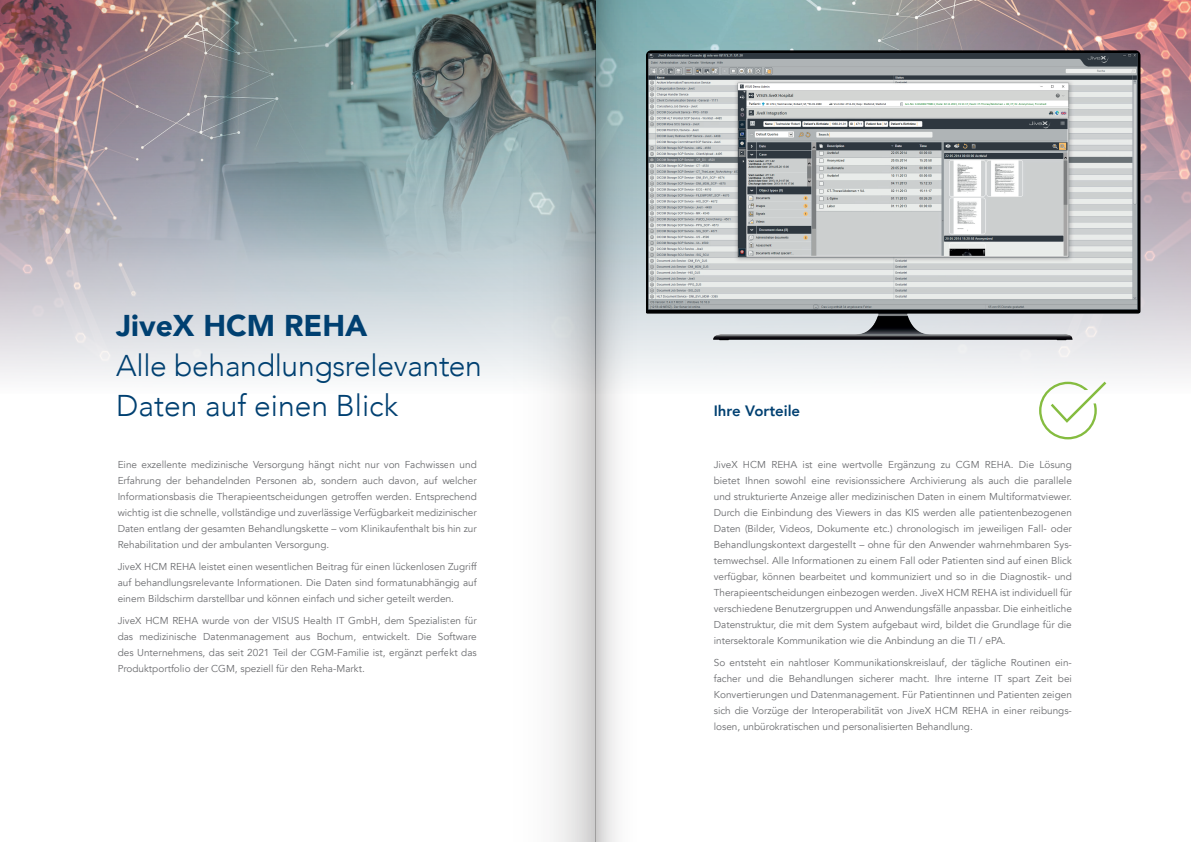
<style>
.page{position:relative;width:1191px;height:842px;background:#fff}
.page>*{position:absolute;margin:0;border:0;box-sizing:border-box;transform-origin:0 0}
.t1{font:300 30px/40px "Avenir LT Com";letter-spacing:-.01em;color:#004071}
.t2{font:900 30px "Avenir LT Com";color:#004071}
.t3{font:800 15px "Avenir LT Com";color:#004071}
.t4{font:10px/16px "Avenir LT Com";color:#6c6d70;text-align:justify}
</style>
<div class="page">
<img style="left:0;top:0;width:1191px;height:384px">
<img style="left:669px;top:50px;width:471px;height:294px">
<img style="left:669px;top:53px;width:468px;height:256px">
<img style="left:0;top:0;width:448px;height:292px">
<svg style="left:1039px;top:382px;width:67px;height:57px"></svg>
<svg style="left:595px;top:0;width:74px;height:842px"></svg>
<svg style="left:448px;top:0;width:147px;height:842px"></svg>
<h1 class="t2" style="left:116px;top:307px;width:253px">JiveX HCM REHA</h1>
<h1 class="t1" style="left:116px;top:346px;width:367px">Alle behandlungsrelevanten<br>Daten auf einen Blick</h1>
<p class="t4" style="left:118px;top:457px;width:361px">Eine exzellente medizinische Versorgung hängt nicht nur von Fachwissen und Erfahrung der behandelnden Personen ab, sondern auch davon, auf welcher Informationsbasis die Therapieentscheidungen getroffen werden. Entsprechend wichtig ist die schnelle, vollständige und zuverlässige Verfügbarkeit medizinischer Daten entlang der gesamten Behandlungskette – vom Klinikaufenthalt bis hin zur Rehabilitation und der ambulanten Versorgung.</p>
<p class="t4" style="left:118px;top:559px;width:361px">JiveX HCM REHA leistet einen wesentlichen Beitrag für einen lückenlosen Zugriff auf behandlungsrelevante Informationen. Die Daten sind formatunabhängig auf einem Bildschirm darstellbar und können einfach und sicher geteilt werden.</p>
<p class="t4" style="left:118px;top:612px;width:361px">JiveX HCM REHA wurde von der VISUS Health IT GmbH, dem Spezialisten für das medizinische Datenmanagement aus Bochum, entwickelt. Die Software des Unternehmens, das seit 2021 Teil der CGM-Familie ist, ergänzt perfekt das Produktportfolio der CGM, speziell für den Reha-Markt.</p>
<h2 class="t3" style="left:714px;top:402px;width:88px">Ihre Vorteile</h2>
<p class="t4" style="left:714px;top:457px;width:360px">JiveX HCM REHA ist eine wertvolle Ergänzung zu CGM REHA. Die Lösung bietet Ihnen sowohl eine revisionssichere Archivierung als auch die parallele und strukturierte Anzeige aller medizinischen Daten in einem Multiformatviewer.<br>Durch die Einbindung des Viewers in das KIS werden alle patientenbezogenen Daten (Bilder, Videos, Dokumente etc.) chronologisch im jeweiligen Fall- oder Behandlungskontext dargestellt – ohne für den Anwender wahrnehmbaren Sys&shy;temwechsel. Alle Informationen zu einem Fall oder Patienten sind auf einen Blick verfügbar, können bearbeitet und kommuniziert und so in die Diagnostik- und Therapieentscheidungen einbezogen werden. JiveX HCM REHA ist individuell für verschiedene Benutzergruppen und Anwendungsfälle anpassbar. Die einheitliche Datenstruktur, die mit dem System aufgebaut wird, bildet die Grundlage für die intersektorale Kommunikation wie die Anbindung an die TI / ePA.</p>
<p class="t4" style="left:714px;top:655px;width:360px">So entsteht ein nahtloser Kommunikationskreislauf, der tägliche Routinen ein&shy;facher und die Behandlungen sicherer macht. Ihre interne IT spart Zeit bei Konvertierungen und Datenmanagement. Für Patientinnen und Patienten zeigen sich die Vorzüge der Interoperabilität von JiveX HCM REHA in einer reibungs&shy;losen, unbürokratischen und personalisierten Behandlung.</p>
</div>
